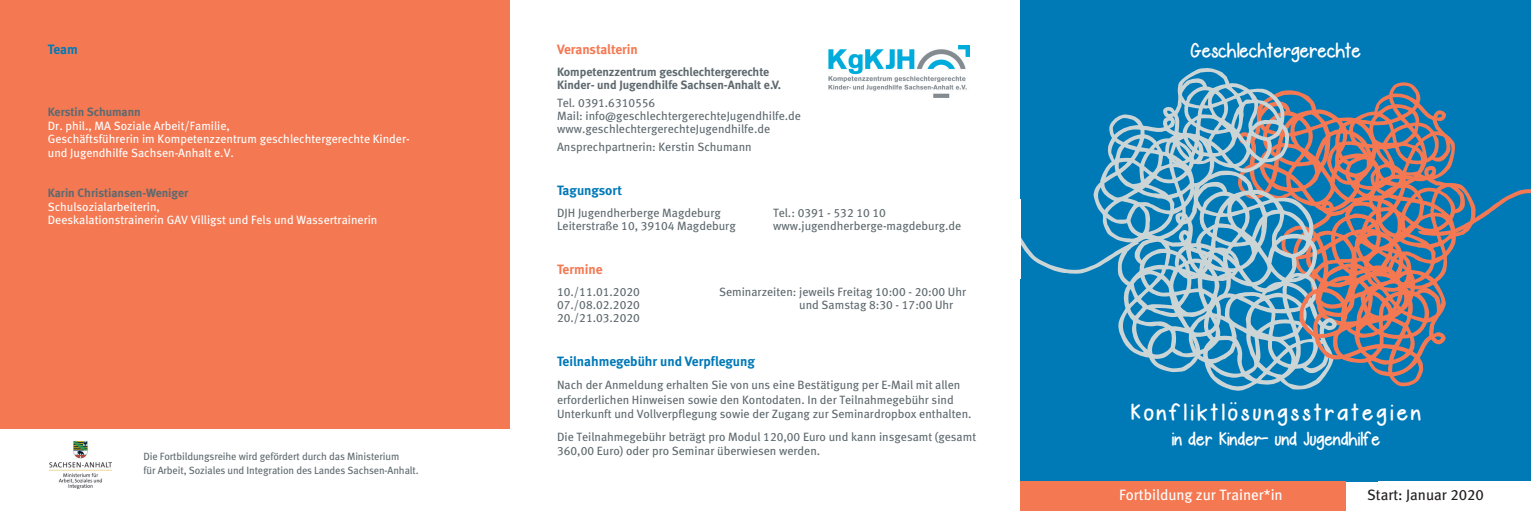
<style>
.page{position:relative;width:1531px;height:511px;background:#fff}
.page>*{position:absolute;margin:0;border:0;box-sizing:border-box;transform-origin:0 0}
.t1{font:25.5px "Hello Plain Jane";letter-spacing:.12em;color:#fff;scale:1.04 1}
.t2{font:22.5px "Hello Plain Jane";color:#fff}
.t3{font:21px "Hello Plain Jane";color:#fff}
.t4{font:18px "Minion Pro";color:#fff}
.t5{font:15px "Meta Book Turk LF";color:#fff}
.t6{font:15px "Meta Book Turk LF";color:#231f20}
.t7{font:700 13.5px "Meta";color:#0079b7}
.t8{font:700 13.5px "Meta";color:#f47953}
.t9{font:12px/14.4px "Meta Book Turk LF";color:#5e696e}
.t10{font:12px/13.5px "Meta Book Turk LF";color:#fff}
.t11{font:700 12px/13.4px "Meta";color:#5e696e}
.t12{font:10.5px/13.5px "Meta Book Turk LF";letter-spacing:-.01em;color:#5e696e}
</style>
<div class="page">
<div style="left:1020px;top:0;width:511px;height:480px;background:#0079b7"></div>
<svg style="left:1020px;top:68px;width:511px;height:323px"></svg>
<div style="left:1020px;top:480px;width:326px;height:30px;background:#f47953"></div>
<div style="left:0;top:0;width:510px;height:428px;background:#f47953"></div>
<img style="left:828px;top:45px;width:142px;height:53px">
<img style="left:50px;top:441px;width:61px;height:47px">
<p class="t7" style="left:48px;top:41px;width:31px">Team</p>
<p class="t11" style="left:48px;top:105px;width:94px">Kerstin Schumann</p>
<p class="t10" style="left:48px;top:119px;width:363px">Dr. phil., MA Soziale Arbeit/Familie,<br>Geschäftsführerin im Kompetenzzentrum geschlechtergerechte Kinder&shy;und Jugendhilfe Sachsen-Anhalt e.V.</p>
<p class="t11" style="left:48px;top:186px;width:142px">Karin Christiansen-Weniger</p>
<p class="t10" style="left:48px;top:200px;width:331px">Schulsozialarbeiterin,<br>Deeskalationstrainerin GAV Villigst und Fels und Wassertrainerin</p>
<p class="t12" style="left:144px;top:449px;width:277px">Die Fortbildungsreihe wird gefördert durch das Ministerium<br>für Arbeit, Soziales und Integration des Landes Sachsen-Anhalt.</p>
<p class="t8" style="left:557px;top:41px;width:82px">Veranstalterin</p>
<p class="t11" style="left:557px;top:64px;width:225px">Kompetenzzentrum geschlechtergerechte<br>Kinder- und Jugendhilfe Sachsen-Anhalt e.V.</p>
<p class="t9" style="left:557px;top:95px;width:245px;line-height:13.4px">Tel. 0391.6310556<br>Mail: info@geschlechtergerechteJugendhilfe.de www.geschlechtergerechteJugendhilfe.de</p>
<p class="t9" style="left:557px;top:139px;width:196px">Ansprechpartnerin: Kerstin Schumann</p>
<p class="t7" style="left:557px;top:182px;width:66px">Tagungsort</p>
<p class="t9" style="left:557px;top:205px;width:165px">DJH Jugendherberge Magdeburg</p>
<p class="t9" style="left:773px;top:205px;width:114px">Tel.: 0391 - 532 10 10</p>
<p class="t9" style="left:557px;top:218px;width:180px">Leiterstraße 10, 39104 Magdeburg</p>
<p class="t9" style="left:773px;top:218px;width:190px">www.jugendherberge-magdeburg.de</p>
<p class="t8" style="left:557px;top:261px;width:47px">Termine</p>
<p class="t9" style="left:557px;top:284px;width:84px">10./11.01.2020</p>
<p class="t9" style="left:719px;top:284px;width:249px">Seminarzeiten: jeweils Freitag 10:00 - 20:00 Uhr</p>
<p class="t9" style="left:557px;top:297px;width:84px">07./08.02.2020</p>
<p class="t9" style="left:799px;top:297px;width:156px">und Samstag 8:30 - 17:00 Uhr</p>
<p class="t9" style="left:557px;top:310px;width:84px">20./21.03.2020</p>
<p class="t7" style="left:557px;top:353px;width:199px">Teilnahmegebühr und Verpflegung</p>
<p class="t9" style="left:557px;top:377px;width:416px">Nach der Anmeldung erhalten Sie von uns eine Bestätigung per E-Mail mit allen erforderlichen Hinweisen sowie den Kontodaten. In der Teilnahmegebühr sind<br>Unterkunft und Vollverpflegung sowie der Zugang zur Seminardropbox enthalten.</p>
<p class="t9" style="left:557px;top:429px;width:421px">Die Teilnahmegebühr beträgt pro Modul 120,00 Euro und kann insgesamt (gesamt<br>360,00 Euro) oder pro Seminar überwiesen werden.</p>
<h2 class="t2" style="left:1190px;top:39px;width:172px">Geschlechtergerechte</h2>
<h3 class="t4" style="left:1229px;top:386px;width:10px">..</h3>
<h1 class="t1" style="left:1130px;top:400px;width:280px">Konfliktlosungsstrategien</h1>
<h3 class="t3" style="left:1171px;top:428px;width:210px">in der Kinder- und Jugendhilfe</h3>
<p class="t5" style="left:1119px;top:485px;width:165px">Fortbildung zur Trainer*in</p>
<p class="t6" style="left:1367px;top:485px;width:118px">Start: Januar 2020</p>
</div>
